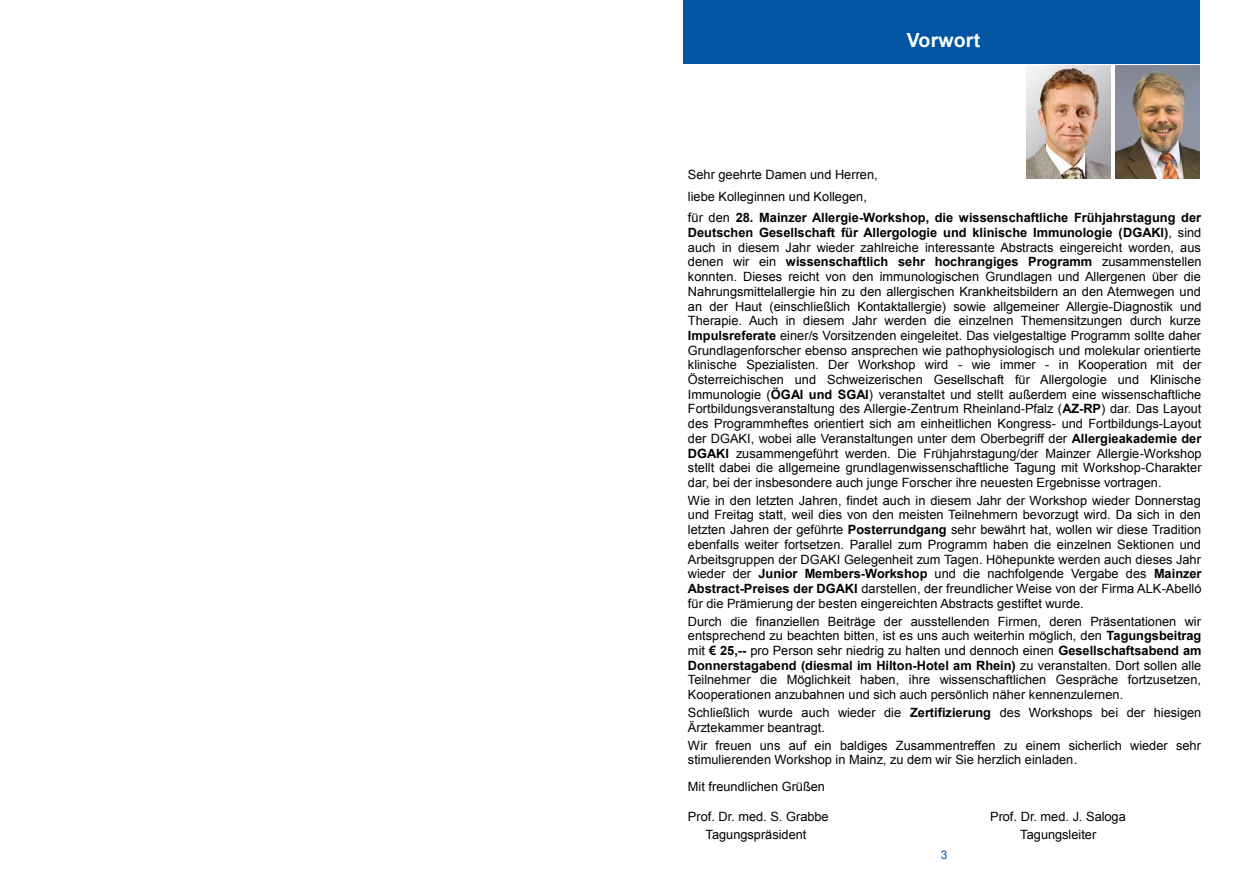
<style>
.page{position:relative;width:1259px;height:893px;background:#fff}
.page>*{position:absolute;margin:0;border:0;box-sizing:border-box;transform-origin:0 0}
.t1{font:700 19.5px "Arial";letter-spacing:.01em;color:#fff}
.t2{font:12.75px/14.7px "Arial";color:#000;text-align:justify}
.t3{font:700 12.75px/21.6px "Arial";color:#000}
.t4{font:12px "Arial";color:#0155a2}
.s1{font-weight:400}
.s2{font-weight:700}
</style>
<div class="page">
<div style="left:683px;top:0;width:522px;height:64px;background:#0155a2"></div>
<img style="left:1027px;top:66px;width:83px;height:113px">
<img style="left:1115px;top:66px;width:84px;height:113px">
<div style="left:1200px;top:0;width:24px;height:75px;background:#fff"></div>
<h1 class="t1" style="left:907px;top:29px;width:75px">Vorwort</h1>
<p class="t3" style="left:688px;top:164px;width:515px"><span class="s1">Sehr geehrte Damen und Herren,<br>liebe Kolleginnen und Kollegen,<br>für den</span> 28. Mainzer Allergie-Workshop, die wissenschaftliche Frühjahrstagung der</p>
<p class="t2" style="left:688px;top:225px;width:515px"><span class="s2">Deutschen Gesellschaft für Allergologie und klinische Immunologie (DGAKI)</span>, sind auch in diesem Jahr wieder zahlreiche interessante Abstracts eingereicht worden, aus denen wir ein <span class="s2">wissenschaftlich sehr hochrangiges Programm</span> zusammenstellen konnten. Dieses reicht von den immunologischen Grundlagen und Allergenen über die Nahrungsmittelallergie hin zu den allergischen Krankheitsbildern an den Atemwegen und an der Haut (einschließlich Kontaktallergie) sowie allgemeiner Allergie-Diagnostik und Therapie. Auch in diesem Jahr werden die einzelnen Themensitzungen durch kurze <span class="s2">Impulsreferate</span> einer/s Vorsitzenden eingeleitet. Das vielgestaltige Programm sollte daher Grundlagenforscher ebenso ansprechen wie pathophysiologisch und molekular orientierte klinische Spezialisten. Der Workshop wird - wie immer - in Kooperation mit der Österreichischen und Schweizerischen Gesellschaft für Allergologie und Klinische Immunologie (<span class="s2">ÖGAI und SGAI</span>) veranstaltet und stellt außerdem eine wissenschaftliche Fortbildungsveranstaltung des Allergie-Zentrum Rheinland-Pfalz (<span class="s2">AZ-RP</span>) dar. Das Layout des Programmheftes orientiert sich am einheitlichen Kongress- und Fortbildungs-Layout der DGAKI, wobei alle Veranstaltungen unter dem Oberbegriff der <span class="s2">Allergieakademie der DGAKI</span> zusammengeführt werden. Die Frühjahrstagung/der Mainzer Allergie-Workshop stellt dabei die allgemeine grundlagenwissenschaftliche Tagung mit Workshop-Charakter dar, bei der insbesondere auch junge Forscher ihre neuesten Ergebnisse vortragen.</p>
<p class="t2" style="left:688px;top:493px;width:515px">Wie in den letzten Jahren, findet auch in diesem Jahr der Workshop wieder Donnerstag und Freitag statt, weil dies von den meisten Teilnehmern bevorzugt wird. Da sich in den letzten Jahren der geführte <span class="s2">Posterrundgang</span> sehr bewährt hat, wollen wir diese Tradition ebenfalls weiter fortsetzen. Parallel zum Programm haben die einzelnen Sektionen und Arbeitsgruppen der DGAKI Gelegenheit zum Tagen. Höhepunkte werden auch dieses Jahr wieder der <span class="s2">Junior Members-Workshop</span> und die nachfolgende Vergabe des <span class="s2">Mainzer Abstract-Preises der DGAKI</span> darstellen, der freundlicher Weise von der Firma ALK-Abelló für die Prämierung der besten eingereichten Abstracts gestiftet wurde.</p>
<p class="t2" style="left:688px;top:614px;width:515px">Durch die finanziellen Beiträge der ausstellenden Firmen, deren Präsentationen wir entsprechend zu beachten bitten, ist es uns auch weiterhin möglich, den <span class="s2">Tagungsbeitrag </span>mit <span class="s2">€ 25,</span><span class="s2">--</span> pro Person sehr niedrig zu halten und dennoch einen <span class="s2">Gesellschaftsabend am Donnerstagabend (diesmal im Hilton-Hotel am Rhein)</span> zu veranstalten. Dort sollen alle Teilnehmer die Möglichkeit haben, ihre wissenschaftlichen Gespräche fortzusetzen, Kooperationen anzubahnen und sich auch persönlich näher kennenzulernen.</p>
<p class="t2" style="left:688px;top:705px;width:515px">Schließlich wurde auch wieder die <span class="s2">Zertifizierung</span> des Workshops bei der hiesigen<br>Ärztekammer beantragt.</p>
<p class="t2" style="left:688px;top:738px;width:514px">Wir freuen uns auf ein baldiges Zusammentreffen zu einem sicherlich wieder sehr stimulierenden Workshop in Mainz, zu dem wir Sie herzlich einladen.</p>
<p class="t2" style="left:688px;top:780px;width:138px">Mit freundlichen Grüßen</p>
<p class="t2" style="left:688px;top:809px;width:142px">Prof. Dr. med. S. Grabbe</p>
<p class="t2" style="left:990px;top:809px;width:137px">Prof. Dr. med. J. Saloga</p>
<p class="t2" style="left:705px;top:827px;width:102px">Tagungspräsident</p>
<p class="t2" style="left:1020px;top:827px;width:78px">Tagungsleiter</p>
<p class="t4" style="left:941px;top:848px;width:8px">3</p>
</div>
